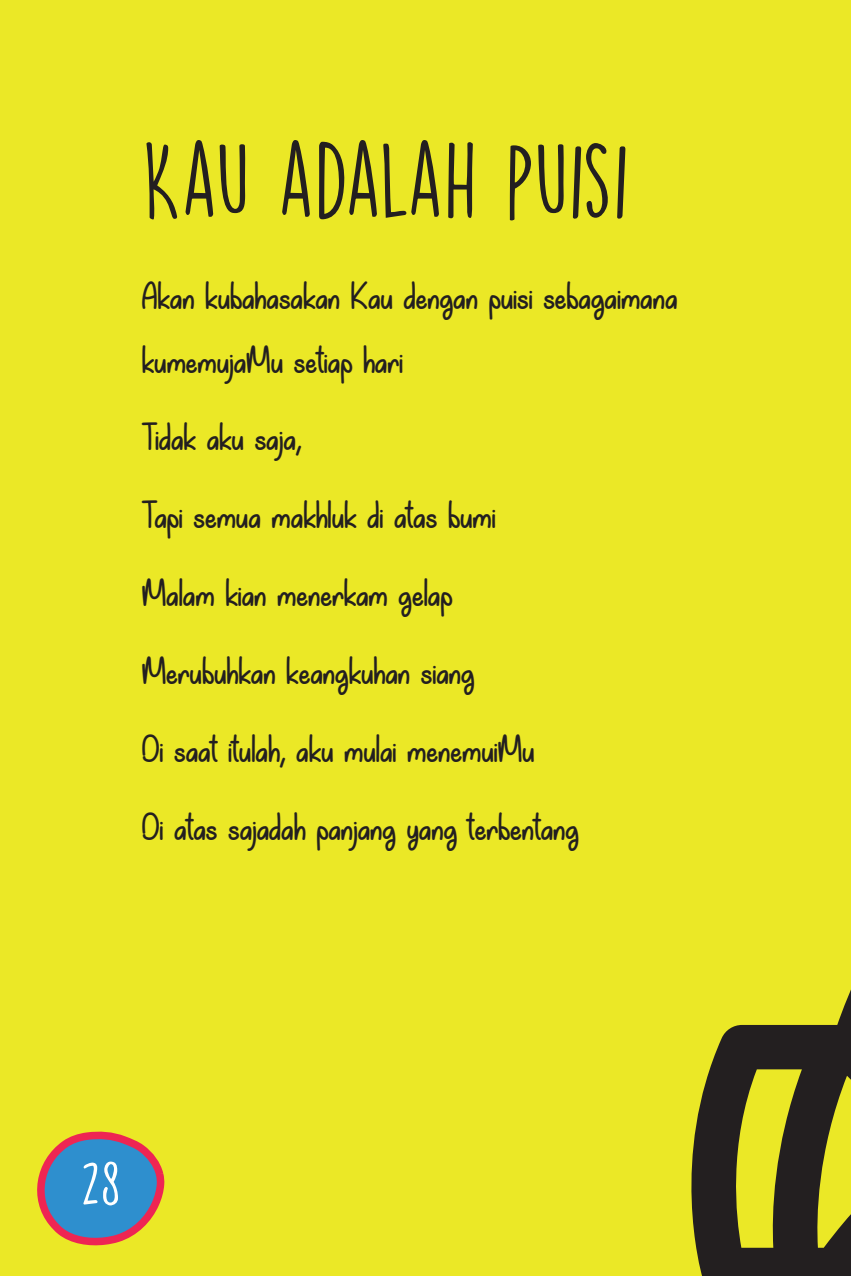
<style>
.page{position:relative;width:851px;height:1276px;background:#fff}
.page>*{position:absolute;margin:0;border:0;box-sizing:border-box;transform-origin:0 0}
.t1{font:92.5px "DK Lemon Yellow Sun";letter-spacing:-.025em;color:#231f20}
.t2{font:55px "DK Lemon Yellow Sun";color:#fff}
.t3{font:42.5px/78px "My Happy Ending";color:#231f20}
</style>
<div class="page">
<div style="left:0;top:0;width:850px;height:1276px;background:#ebe826"></div>
<svg style="left:691px;top:992px;width:159px;height:284px;fill:#231f20"></svg>
<svg style="left:37px;top:1131px;width:128px;height:115px"></svg>
<h1 class="t1" style="left:142px;top:125px;width:489px">KAU ADALAH PUISI</h1>
<p class="t3" style="left:142px;top:265px;width:537px;line-height:63.8px">Akan kubahasakan Kau dengan puisi sebagaimana kumemujaMu setiap hari</p>
<p class="t3" style="left:142px;top:399px;width:438px">Tidak aku saja,<br>Tapi semua makhluk di atas bumi<br>Malam kian menerkam gelap<br>Merubuhkan keangkuhan siang<br>Di saat itulah, aku mulai menemuiMu<br>Di atas sajadah panjang yang terbentang</p>
<p class="t2" style="left:81px;top:1149px;width:42px">28</p>
</div>
